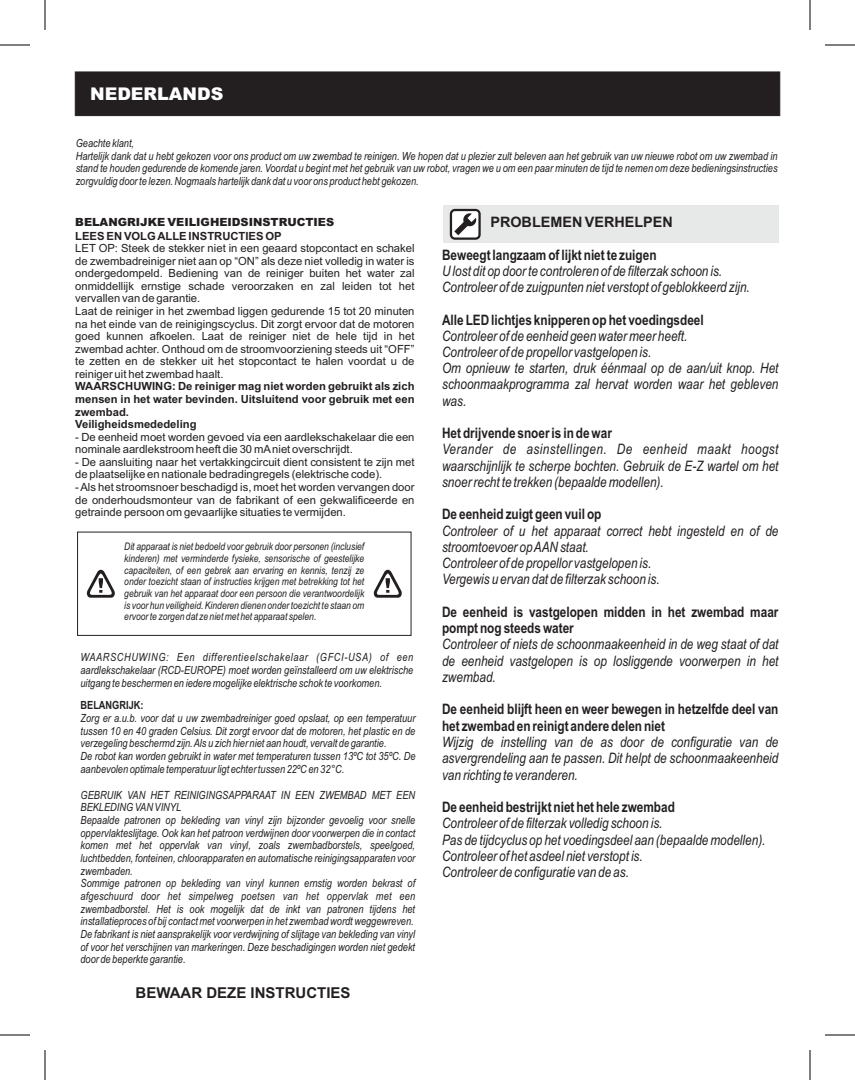
<style>
.page{position:relative;width:855px;height:1080px;background:#fff}
.page>*{position:absolute;margin:0;border:0;box-sizing:border-box;transform-origin:0 0}
.t1{font:900 17.5px "Arial";color:#fff}
.t2{font:700 15px "Arial";color:#231f20}
.t3{font:italic 14.38px/16.2px "Arial Narrow";color:#231f20}
.t4{font:700 14.38px/16.5px "Arial Narrow";color:#231f20}
.t5{font:700 14.38px "Arial";color:#231f20}
.t6{font:italic 11.25px/12.6px "Arial Narrow";color:#231f20}
.t7{font:11.25px/12.6px "Arial";color:#231f20}
.t8{font:700 11.25px/12.6px "Arial";color:#231f20}
.t9{font:900 11.25px "Arial";color:#231f20}
.t10{font:700 11.25px "Arial Narrow";color:#231f20}
.t11{font:italic 10.38px/11.8px "Arial Narrow";color:#231f20;text-align:justify}
</style>
<div class="page">
<div style="left:443px;top:206px;width:335px;height:37px;background:#e7e8e8"></div>
<svg style="left:450px;top:209px;width:31px;height:31px"></svg>
<div style="left:75px;top:72px;width:705px;height:44px;background:#231f20"></div>
<div style="left:77px;top:532px;width:334px;height:104px;border:1px solid #231f20"></div>
<svg style="left:374px;top:570px;width:28px;height:28px"></svg>
<svg style="left:87px;top:570px;width:28px;height:28px"></svg>
<hr style="left:0;top:1035px;width:30px;height:1px;background:#000">
<hr style="left:45px;top:1050px;width:1px;height:30px;background:#000">
<hr style="left:0;top:45px;width:30px;height:1px;background:#000">
<hr style="left:45px;top:0;width:1px;height:30px;background:#000">
<hr style="left:825px;top:45px;width:30px;height:1px;background:#000">
<hr style="left:810px;top:0;width:1px;height:30px;background:#000">
<hr style="left:825px;top:1035px;width:30px;height:1px;background:#000">
<hr style="left:810px;top:1050px;width:1px;height:30px;background:#000">
<h1 class="t1" style="left:90px;top:88px;width:135px">NEDERLANDS</h1>
<p class="t6" style="left:76px;top:138px;width:703px">Geachte klant,<br>Hartelijk dank dat u hebt gekozen voor ons product om uw zwembad te reinigen. We hopen dat u plezier zult beleven aan het gebruik van uw nieuwe robot om uw zwembad in stand te houden gedurende de komende jaren. Voordat u begint met het gebruik van uw robot, vragen we u om een paar minuten de tijd te nemen om deze bedieningsinstructies zorgvuldig door te lezen. Nogmaals hartelijk dank dat u voor ons product hebt gekozen.</p>
<p class="t9" style="left:75px;top:218px;width:260px">BELANGRIJKE VEILIGHEIDSINSTRUCTIES</p>
<p class="t8" style="left:75px;top:230px;width:208px">LEES EN VOLG ALLE INSTRUCTIES OP</p>
<p class="t7" style="left:75px;top:243px;width:341px">LET OP: Steek de stekker niet in een geaard stopcontact en schakel de zwembadreiniger niet aan op “ON” als deze niet volledig in water is ondergedompeld. Bediening van de reiniger buiten het water zal onmiddellijk ernstige schade veroorzaken en zal leiden tot het vervallen van de garantie.<br>Laat de reiniger in het zwembad liggen gedurende 15 tot 20 minuten na het einde van de reinigingscyclus. Dit zorgt ervoor dat de motoren goed kunnen afkoelen. Laat de reiniger niet de hele tijd in het zwembad achter. Onthoud om de stroomvoorziening steeds uit “OFF” te zetten en de stekker uit het stopcontact te halen voordat u de reiniger uit het zwembad haalt.</p>
<p class="t8" style="left:75px;top:381px;width:341px">WAARSCHUWING: De reiniger mag niet worden gebruikt als zich mensen in het water bevinden. Uitsluitend voor gebruik met een zwembad.<br>Veiligheidsmededeling</p>
<p class="t7" style="left:75px;top:431px;width:341px">- De eenheid moet worden gevoed via een aardlekschakelaar die een nominale aardlekstroom heeft die 30 mAniet overschrijdt.</p>
<p class="t7" style="left:75px;top:457px;width:341px">- De aansluiting naar het vertakkingcircuit dient consistent te zijn met de plaatselijke en nationale bedradingregels (elektrische code).</p>
<p class="t7" style="left:75px;top:482px;width:341px;text-align:justify">- Als het stroomsnoer beschadigd is, moet het worden vervangen door de onderhoudsmonteur van de fabrikant of een gekwalificeerde en getrainde persoon om gevaarlijke situaties te vermijden.</p>
<p class="t11" style="left:124px;top:542px;width:242px">Dit apparaat is niet bedoeld voor gebruik door personen (inclusief kinderen) met verminderde fysieke, sensorische of geestelijke capaciteiten, of een gebrek aan ervaring en kennis, tenzij ze onder toezicht staan of instructies krijgen met betrekking tot het gebruik van het apparaat door een persoon die verantwoordelijk is voor hun veiligheid. Kinderen dienen onder toezicht te staan om ervoor te zorgen dat ze niet met het apparaat spelen.</p>
<p class="t6" style="left:81px;top:652px;width:334px;text-align:justify">WAARSCHUWING: Een differentieelschakelaar (GFCI-USA) of een aardlekschakelaar (RCD-EUROPE) moet worden geïnstalleerd om uw elektrische uitgang te beschermen en iedere mogelijke elektrische schok te voorkomen.</p>
<p class="t10" style="left:81px;top:701px;width:65px">BELANGRIJK:</p>
<p class="t6" style="left:81px;top:713px;width:336px">Zorg er a.u.b. voor dat u uw zwembadreiniger goed opslaat, op een temperatuur tussen 10 en 40 graden Celsius. Dit zorgt ervoor dat de motoren, het plastic en de verzegeling beschermd zijn. Als u zich hier niet aan houdt, vervalt de garantie.<br>De robot kan worden gebruikt in water met temperaturen tussen 13ºC tot 35ºC. De aanbevolen optimale temperatuur ligt echter tussen 22ºC en 32°C.</p>
<p class="t6" style="left:81px;top:789px;width:336px">GEBRUIK VAN HET REINIGINGSAPPARAAT IN EEN ZWEMBAD MET EEN BEKLEDING VAN VINYL<br>Bepaalde patronen op bekleding van vinyl zijn bijzonder gevoelig voor snelle oppervlakteslijtage. Ook kan het patroon verdwijnen door voorwerpen die in contact komen met het oppervlak van vinyl, zoals zwembadborstels, speelgoed, luchtbedden, fonteinen, chloorapparaten en automatische reinigingsapparaten voor zwembaden.<br>Sommige patronen op bekleding van vinyl kunnen ernstig worden bekrast of afgeschuurd door het simpelweg poetsen van het oppervlak met een zwembadborstel. Het is ook mogelijk dat de inkt van patronen tijdens het installatieproces of bij contact met voorwerpen in het zwembad wordt weggewreven.<br>De fabrikant is niet aansprakelijk voor verdwijning of slijtage van bekleding van vinyl of voor het verschijnen van markeringen. Deze beschadigingen worden niet gedekt door de beperkte garantie.</p>
<h2 class="t2" style="left:136px;top:987px;width:217px">BEWAAR DEZE INSTRUCTIES</h2>
<p class="t5" style="left:490px;top:216px;width:184px">PROBLEMEN VERHELPEN</p>
<p class="t4" style="left:442px;top:248px;width:216px">Beweegt langzaam of lijkt niet te zuigen</p>
<p class="t3" style="left:442px;top:264px;width:309px">U lost dit op door te controleren of de filterzak schoon is.<br>Controleer of de zuigpunten niet verstopt of geblokkeerd zijn.</p>
<p class="t4" style="left:442px;top:313px;width:263px">Alle LED lichtjes knipperen op het voedingsdeel</p>
<p class="t3" style="left:442px;top:329px;width:338px">Controleer of de eenheid geen water meer heeft.<br>Controleer of de propellor vastgelopen is.<br>Om opnieuw te starten, druk éénmaal op de aan/uit knop. Het schoonmaakprogramma zal hervat worden waar het gebleven was.</p>
<p class="t4" style="left:442px;top:426px;width:171px">Het drijvende snoer is in de war</p>
<p class="t3" style="left:442px;top:442px;width:338px;text-align:justify">Verander de asinstellingen. De eenheid maakt hoogst waarschijnlijk te scherpe bochten. Gebruik de E-Z wartel om het snoer recht te trekken (bepaalde modellen).</p>
<p class="t4" style="left:442px;top:507px;width:161px">De eenheid zuigt geen vuil op</p>
<p class="t3" style="left:442px;top:524px;width:338px">Controleer of u het apparaat correct hebt ingesteld en of de stroomtoevoer op AAN staat.<br>Controleer of de propellor vastgelopen is.<br>Vergewis u ervan dat de filterzak schoon is.</p>
<p class="t4" style="left:442px;top:605px;width:338px">De eenheid is vastgelopen midden in het zwembad maar pompt nog steeds water</p>
<p class="t3" style="left:442px;top:638px;width:338px;text-align:justify">Controleer of niets de schoonmaakeenheid in de weg staat of dat de eenheid vastgelopen is op losliggende voorwerpen in het zwembad.</p>
<p class="t4" style="left:442px;top:703px;width:338px">De eenheid blijft heen en weer bewegen in hetzelfde deel van het zwembad en reinigt andere delen niet</p>
<p class="t3" style="left:442px;top:735px;width:338px;text-align:justify">Wijzig de instelling van de as door de configuratie van de asvergrendeling aan te passen. Dit helpt de schoonmaakeenheid van richting te veranderen.</p>
<p class="t4" style="left:442px;top:800px;width:234px">De eenheid bestrijkt niet het hele zwembad</p>
<p class="t3" style="left:442px;top:816px;width:325px">Controleer of de filterzak volledig schoon is.<br>Pas de tijdcyclus op het voedingsdeel aan (bepaalde modellen).<br>Controleer of het asdeel niet verstopt is.<br>Controleer de configuratie van de as.</p>
</div>
